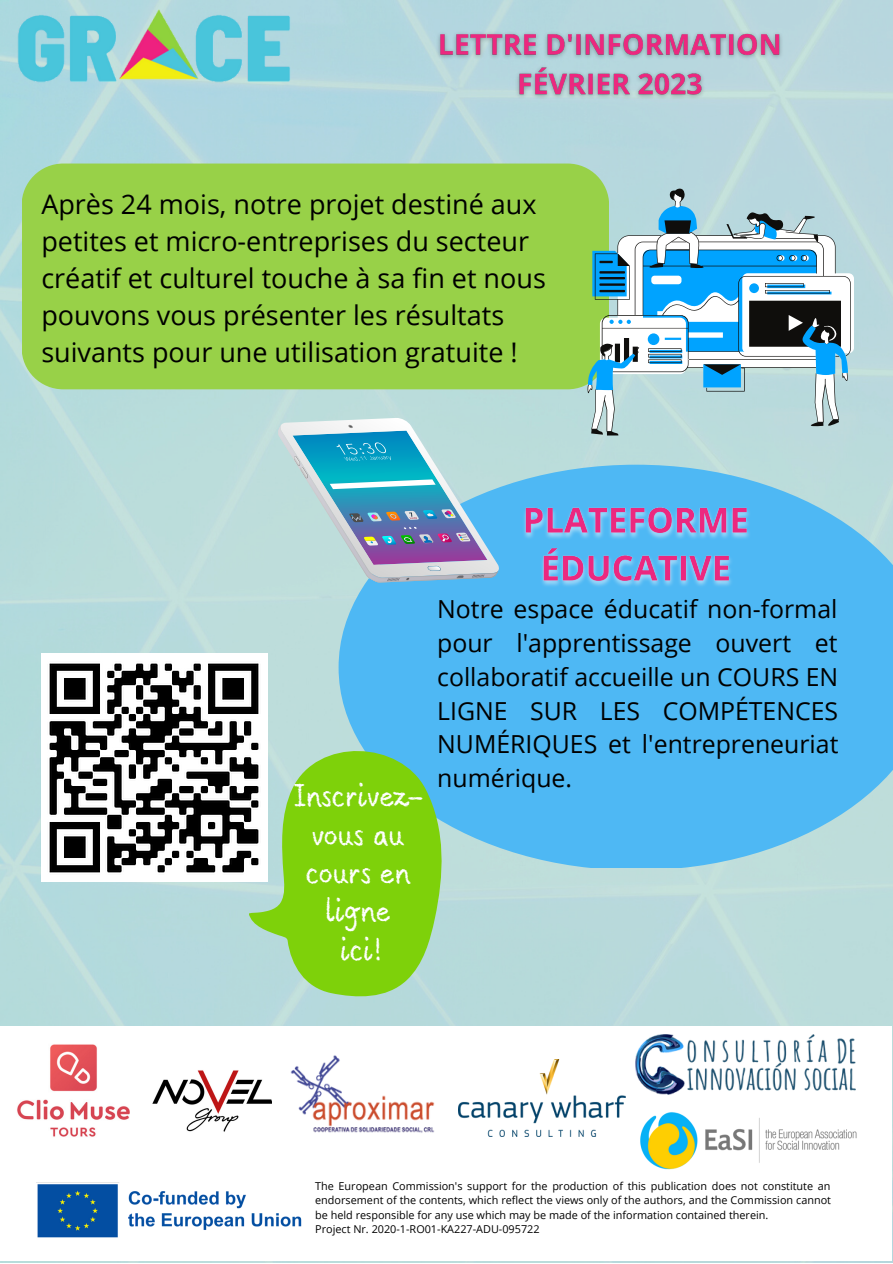
<style>
.page{position:relative;width:893px;height:1264px;background:#fff}
.page>*{position:absolute;margin:0;border:0;box-sizing:border-box;transform-origin:0 0}
.t1{font:27.9px/38.4px "Berton";color:#fff;text-align:center}
.t2{font:27px/37px "Open Sans";color:#000}
.t3{font:24.9px/33.8px "Open Sans";color:#000;text-align:justify}
.t4{font:10.8px/14.4px "Open Sans";color:#000}
</style>
<div class="page">
<img style="left:0;top:0;width:892px;height:1262px">
<img style="left:12px;top:8px;width:285px;height:81px">
<svg style="left:338px;top:464px;width:554px;height:403px;background:#5abcf1"></svg>
<div style="left:0;top:1026px;width:891px;height:234px;background:#fff"></div>
<img style="left:635px;top:1034px;width:220px;height:60px">
<img style="left:640px;top:1112px;width:217px;height:58px">
<img style="left:459px;top:1059px;width:166px;height:77px">
<img style="left:290px;top:1055px;width:144px;height:78px">
<img style="left:17px;top:1044px;width:113px;height:93px">
<img style="left:152px;top:1070px;width:119px;height:62px">
<img style="left:36px;top:1182px;width:266px;height:56px">
<div style="left:22px;top:163px;width:586px;height:226px;background:#98d148;border-radius:42px"></div>
<svg style="left:243px;top:730px;width:210px;height:273px;background:#8bd159"></svg>
<img style="left:41px;top:653px;width:226px;height:228px">
<svg style="left:238px;top:389px;width:303px;height:237px;background:#b0d9de"></svg>
<svg style="left:235px;top:425px;width:277px;height:206px;background:#9acade"></svg>
<svg style="left:347px;top:424px;width:6px;height:5px"></svg>
<svg style="left:405px;top:576px;width:5px;height:6px"></svg>
<svg style="left:456px;top:572px;width:8px;height:9px"></svg>
<svg style="left:472px;top:574px;width:12px;height:4px"></svg>
<svg style="left:387px;top:578px;width:12px;height:3px"></svg>
<svg style="left:328px;top:438px;width:144px;height:111px;background:#61a7c3"></svg>
<svg style="left:291px;top:455px;width:20px;height:24px"></svg>
<svg style="left:591px;top:188px;width:259px;height:247px;background:#b1d0ce"></svg>
<svg style="left:587px;top:193px;width:261px;height:239px;background:#b8d6d3"></svg>
<svg style="left:588px;top:206px;width:265px;height:184px"></svg>
<img style="left:517px;top:492px;width:239px;height:109px">
<img style="left:430px;top:17px;width:359px;height:95px">
<h2 class="t2" style="left:41px;top:184px;width:506px">Après 24 mois, notre projet destiné aux petites et micro-entreprises du secteur créatif et culturel touche à sa fin et nous pouvons vous présenter les résultats suivants pour une utilisation gratuite !</h2>
<h1 class="t1" style="left:294px;top:779px;width:131px">Inscrivez&shy;vous au cours en ligne<br>ici!</h1>
<h3 class="t3" style="left:437px;top:592px;width:402px">Notre espace éducatif non-formal pour l'apprentissage ouvert et collaboratif accueille un COURS EN LIGNE SUR LES COMPÉTENCES NUMÉRIQUES et l'entrepreneuriat numérique.</h3>
<p class="t4" style="left:315px;top:1178px;width:517px">The European Commission's support for the production of this publication does not constitute an endorsement of the contents, which reflect the views only of the authors, and the Commission cannot be held responsible for any use which may be made of the information contained therein.<br>Project Nr. 2020-1-RO01-KA227-ADU-095722</p>
</div>
